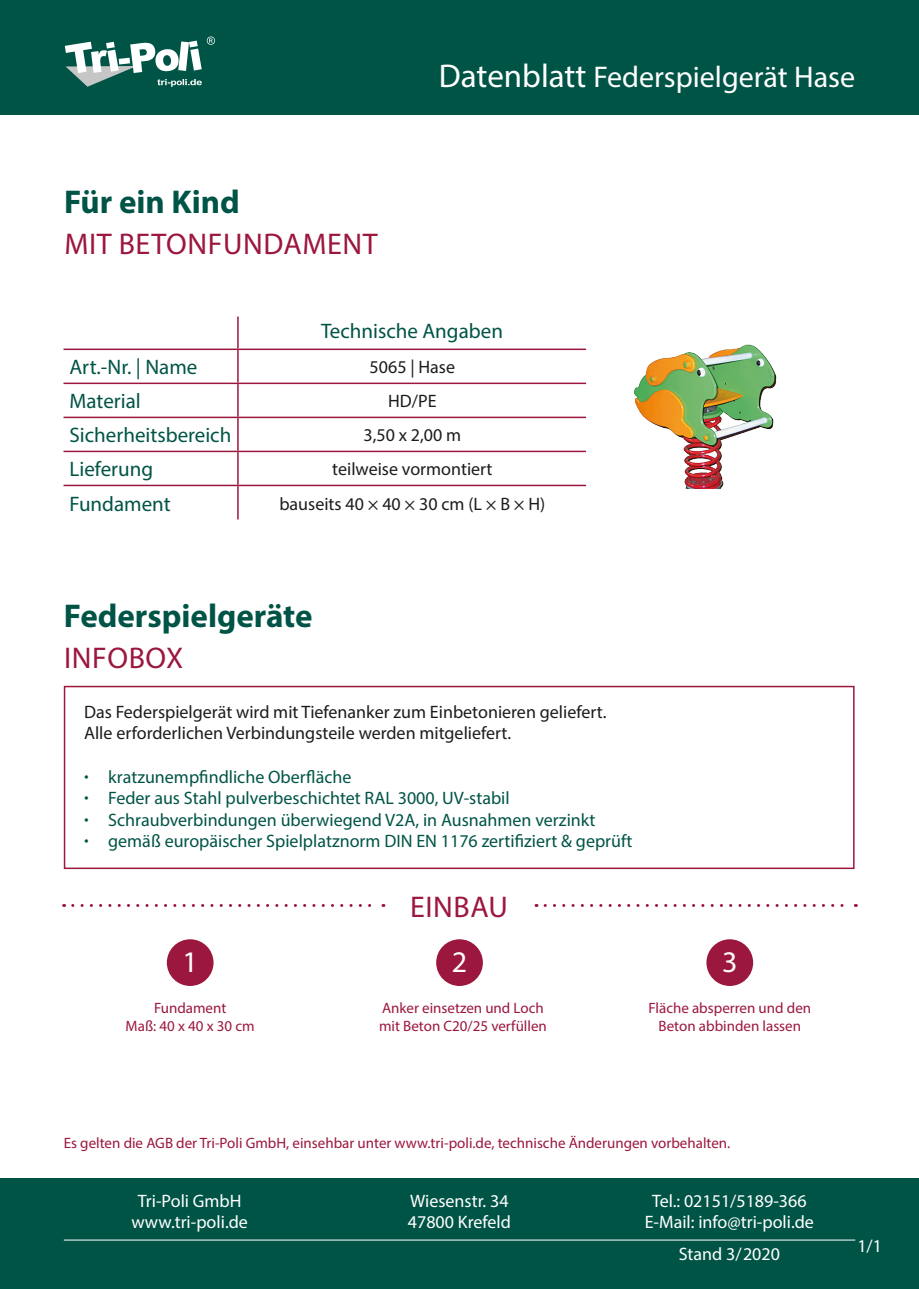
<style>
.page{position:relative;width:919px;height:1289px;background:#fff}
.page>*{position:absolute;margin:0;border:0;box-sizing:border-box;transform-origin:0 0}
.t1{font:700 33px "Myriad Pro";color:#005446}
.t2{font:30px "Myriad Pro";color:#fff}
.t3{font:30px "Myriad Pro";letter-spacing:.02em;color:#9c173d}
.t4{font:21px "Myriad Pro";color:#005446}
.t5{font:18px/21.6px "Myriad Pro";color:#005446}
.t6{font:18px/21.6px "Myriad Pro";color:#1c1c1b}
.t7{font:18px/21.6px "Myriad Pro";color:#fff;text-align:center}
.t8{font:15px/18px "Myriad Pro";color:#9c173d;text-align:center}
.s1{font-size:33px}
.s2{font-weight:700}
</style>
<div class="page">
<div style="left:0;top:1178px;width:918px;height:110px;background:#005446"></div>
<div style="left:0;top:0;width:918px;height:115px;background:#005446"></div>
<svg style="left:65px;top:36px;width:150px;height:51px"></svg>
<hr style="left:64px;top:1239px;width:791px;height:1px;background:#fff">
<div style="left:64px;top:685px;width:790px;height:184px;border:2px solid #9c173d"></div>
<svg style="left:73px;top:904px;width:311px;height:3px"></svg>
<svg style="left:545px;top:904px;width:311px;height:3px"></svg>
<hr style="left:237px;top:316px;width:2px;height:32px;background:#9c173d">
<hr style="left:63px;top:348px;width:175px;height:2px;background:#9c173d">
<hr style="left:238px;top:348px;width:348px;height:2px;background:#9c173d">
<hr style="left:237px;top:350px;width:2px;height:32px;background:#9c173d">
<hr style="left:63px;top:382px;width:175px;height:2px;background:#9c173d">
<hr style="left:238px;top:382px;width:348px;height:2px;background:#9c173d">
<hr style="left:237px;top:384px;width:2px;height:32px;background:#9c173d">
<hr style="left:63px;top:416px;width:175px;height:2px;background:#9c173d">
<hr style="left:238px;top:416px;width:348px;height:2px;background:#9c173d">
<hr style="left:237px;top:418px;width:2px;height:32px;background:#9c173d">
<hr style="left:63px;top:450px;width:175px;height:2px;background:#9c173d">
<hr style="left:238px;top:450px;width:348px;height:2px;background:#9c173d">
<hr style="left:237px;top:452px;width:2px;height:32px;background:#9c173d">
<hr style="left:63px;top:484px;width:175px;height:2px;background:#9c173d">
<hr style="left:238px;top:484px;width:348px;height:2px;background:#9c173d">
<hr style="left:237px;top:486px;width:2px;height:33px;background:#9c173d">
<img style="left:634px;top:344px;width:143px;height:144px">
<div style="left:167px;top:939px;width:46px;height:46px;background:#9c173d;border-radius:50%"></div>
<div style="left:436px;top:939px;width:47px;height:46px;background:#9c173d;border-radius:50%"></div>
<div style="left:706px;top:939px;width:47px;height:46px;background:#9c173d;border-radius:50%"></div>
<p class="t1" style="left:64px;top:180px;width:177px">Für ein Kind</p>
<p class="t3" style="left:64px;top:226px;width:315px">MIT BETONFUNDAMENT</p>
<p class="t2" style="left:439px;top:58px;width:418px"><span class="s1">Datenblatt</span> Federspielgerät Hase</p>
<p class="t4" style="left:321px;top:318px;width:183px">Technische Angaben</p>
<p class="t4" style="left:69px;top:354px;width:129px">Art.-Nr. | Name</p>
<p class="t6" style="left:369px;top:356px;width:87px">5065 | Hase</p>
<p class="t4" style="left:69px;top:388px;width:73px">Material</p>
<p class="t6" style="left:388px;top:390px;width:50px">HD/PE</p>
<p class="t4" style="left:69px;top:422px;width:163px">Sicherheitsbereich</p>
<p class="t6" style="left:363px;top:424px;width:99px">3,50 x 2,00 m</p>
<p class="t4" style="left:69px;top:456px;width:85px">Lieferung</p>
<p class="t6" style="left:332px;top:458px;width:162px">teilweise vormontiert</p>
<p class="t4" style="left:69px;top:490px;width:103px">Fundament</p>
<p class="t6" style="left:279px;top:492px;width:267px">bauseits 40 × 40 × 30 cm (L × B × H)</p>
<p class="t1" style="left:64px;top:594px;width:250px">Federspielgeräte</p>
<p class="t3" style="left:64px;top:639px;width:121px">INFOBOX</p>
<p class="t6" style="left:84px;top:700px;width:523px">Das Federspielgerät wird mit Tiefenanker zum Einbetonieren geliefert.<br>Alle erforderlichen Verbindungsteile werden mitgeliefert.</p>
<p class="t5" style="left:84px;top:765px;width:549px"><span class="s2">·</span> kratzunempfindliche Oberfläche<br><span class="s2">·</span> Feder aus Stahl pulverbeschichtet RAL 3000, UV-stabil<br><span class="s2">·</span> Schraubverbindungen überwiegend V2A, in Ausnahmen verzinkt<br><span class="s2">·</span> gemäß europäischer Spielplatznorm DIN EN 1176 zertifiziert &amp; geprüft</p>
<p class="t3" style="left:410px;top:888px;width:99px">EINBAU</p>
<p class="t2" style="left:182px;top:943px;width:17px">1</p>
<p class="t2" style="left:452px;top:943px;width:17px">2</p>
<p class="t2" style="left:722px;top:943px;width:17px">3</p>
<p class="t8" style="left:126px;top:998px;width:131px">Fundament<br>Maß: 40 x 40 x 30 cm</p>
<p class="t8" style="left:379px;top:998px;width:169px;text-align:left">Anker einsetzen und Loch mit Beton C20/25 verfüllen</p>
<p class="t8" style="left:648px;top:998px;width:164px">Fläche absperren und den<br>Beton abbinden lassen</p>
<p class="t8" style="left:64px;top:1133px;width:668px">Es gelten die AGB der Tri-Poli GmbH, einsehbar unter www.tri-poli.de, technische Änderungen vorbehalten.</p>
<p class="t7" style="left:131px;top:1189px;width:118px">Tri-Poli GmbH www.tri-poli.de</p>
<p class="t7" style="left:408px;top:1189px;width:105px;text-align:left">Wiesenstr. 34<br>47800 Krefeld</p>
<p class="t7" style="left:644px;top:1189px;width:171px">Tel.: 02151/5189-366<br>E-Mail: info@tri-poli.de</p>
<p class="t7" style="left:678px;top:1242px;width:103px">Stand 3/2020</p>
<p class="t7" style="left:857px;top:1234px;width:26px">1/1</p>
</div>
